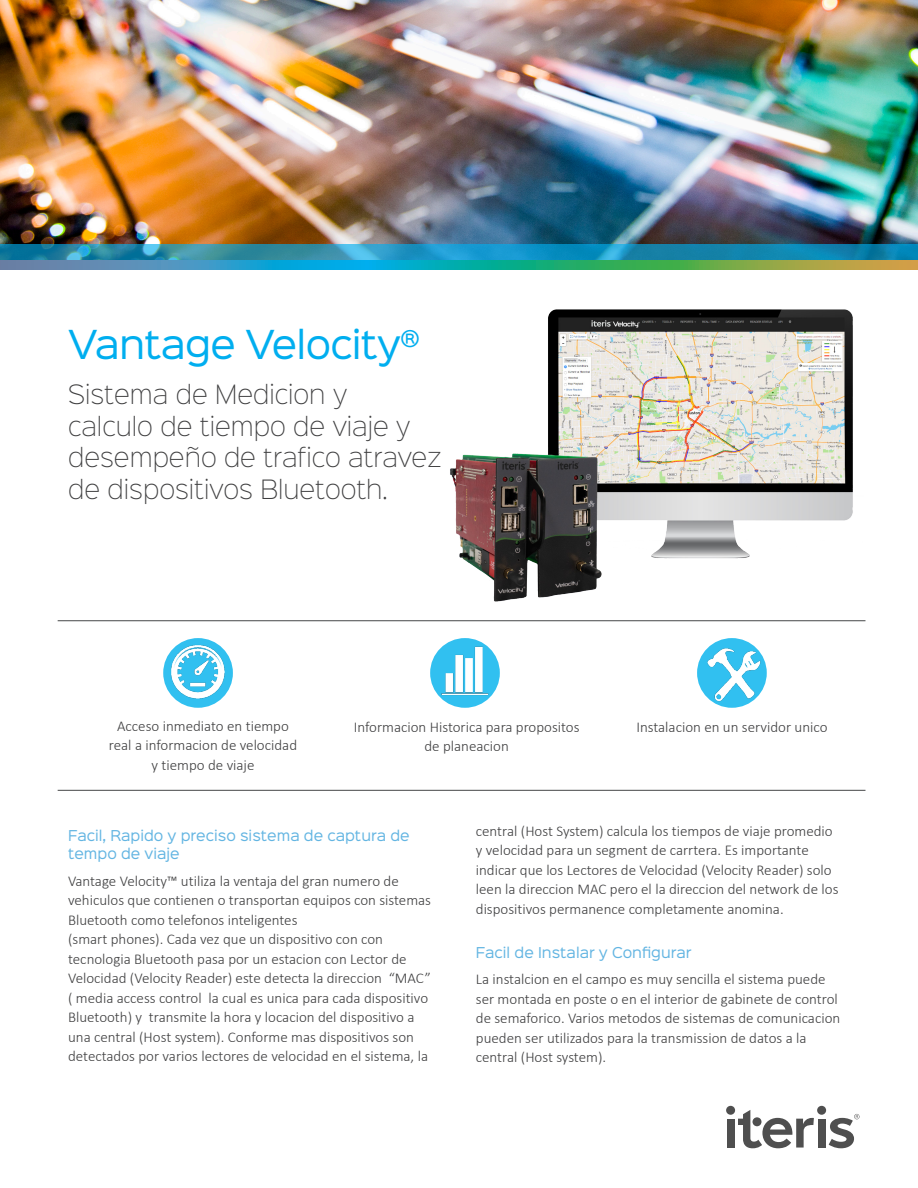
<style>
.page{position:relative;width:918px;height:1188px;background:#fff}
.page>*{position:absolute;margin:0;border:0;box-sizing:border-box;transform-origin:0 0}
._1__PRODUCT_NAME{font:36px "Sinkin Sans 400";letter-spacing:-.02em;color:#00aeef}
._2__TAGLINE{font:24px/31.5px "Sinkin Sans 200 X Light";color:#3e3e3f}
._5__BODY{font:300 15px/19.5px "Calibri";color:#3e3e3f}
._3__UNDER_ICONS{font:300 15px "Calibri";color:#3e3e3f}
._4__SMALL_HEADER{font:13.5px/18px "Sinkin Sans 400";color:#63b5e2}
</style>
<div class="page">
<div style="left:726px;top:1106px;width:9px;height:9px;background:#4f4f4f;border-radius:50%"></div>
<div style="left:727px;top:1119px;width:7px;height:29px;background:#4f4f4f"></div>
<div style="left:817px;top:1106px;width:9px;height:9px;background:#4f4f4f;border-radius:50%"></div>
<div style="left:818px;top:1119px;width:7px;height:29px;background:#4f4f4f"></div>
<svg style="left:829px;top:1114px;width:31px;height:34px"></svg>
<svg style="left:738px;top:1110px;width:76px;height:38px"></svg>
<img style="left:0;top:0;width:918px;height:244px">
<svg style="left:0;top:244px;width:918px;height:17px;background:#208eb1"></svg>
<svg style="left:0;top:261px;width:918px;height:9px;background:#47a290"></svg>
<img style="left:450px;top:309px;width:403px;height:293px">
<hr style="left:58px;top:620px;width:807px;height:1px;background:#454648">
<hr style="left:58px;top:790px;width:807px;height:1px;background:#454648">
<img style="left:163px;top:638px;width:68px;height:68px">
<img style="left:430px;top:638px;width:70px;height:70px;border-radius:35px">
<img style="left:697px;top:638px;width:70px;height:70px;border-radius:35px">
<p class="_1__PRODUCT_NAME" style="left:68px;top:314px;width:354px">Vantage Velocity<sup>®</sup></p>
<p class="_2__TAGLINE" style="left:68px;top:377px;width:376px">Sistema de Medicion y<br>calculo de tiempo de viaje y desempeño de trafico atravez de dispositivos Bluetooth.</p>
<p class="_3__UNDER_ICONS" style="left:117px;top:717px;width:173px">Acceso inmediato en tiempo</p>
<p class="_3__UNDER_ICONS" style="left:109px;top:736px;width:190px">real a informacion de velocidad</p>
<p class="_3__UNDER_ICONS" style="left:152px;top:756px;width:104px">y tiempo de viaje</p>
<p class="_3__UNDER_ICONS" style="left:354px;top:717px;width:227px">Informacion Historica para propositos</p>
<p class="_3__UNDER_ICONS" style="left:636px;top:717px;width:193px">Instalacion en un servidor unico</p>
<p class="_3__UNDER_ICONS" style="left:424px;top:737px;width:86px">de planeacion</p>
<p class="_4__SMALL_HEADER" style="left:68px;top:826px;width:343px">Facil, Rapido y preciso sistema de captura de tempo de viaje</p>
<p class="_5__BODY" style="left:68px;top:871px;width:365px">Vantage Velocity™ utiliza la ventaja del gran numero de vehiculos que contienen o transportan equipos con sistemas Bluetooth como telefonos inteligentes<br>(smart phones). Cada vez que un dispositivo con con tecnologia Bluetooth pasa por un estacion con Lector de Velocidad (Velocity Reader) este detecta la direccion “MAC” ( media access control la cual es unica para cada dispositivo Bluetooth) y transmite la hora y locacion del dispositivo a una central (Host system). Conforme mas dispositivos son detectados por varios lectores de velocidad en el sistema, la</p>
<p class="_5__BODY" style="left:476px;top:821px;width:364px">central (Host System) calcula los tiempos de viaje promedio y velocidad para un segment de carrtera. Es importante indicar que los Lectores de Velocidad (Velocity Reader) solo leen la direccion MAC pero el la direccion del network de los dispositivos permanence completamente anomina.</p>
<p class="_4__SMALL_HEADER" style="left:476px;top:942px;width:217px">Facil de Instalar y Configurar</p>
<p class="_5__BODY" style="left:476px;top:969px;width:366px">La instalcion en el campo es muy sencilla el sistema puede ser montada en poste o en el interior de gabinete de control de semaforico. Varios metodos de sistemas de comunicacion pueden ser utilizados para la transmission de datos a la central (Host system).</p>
</div>
